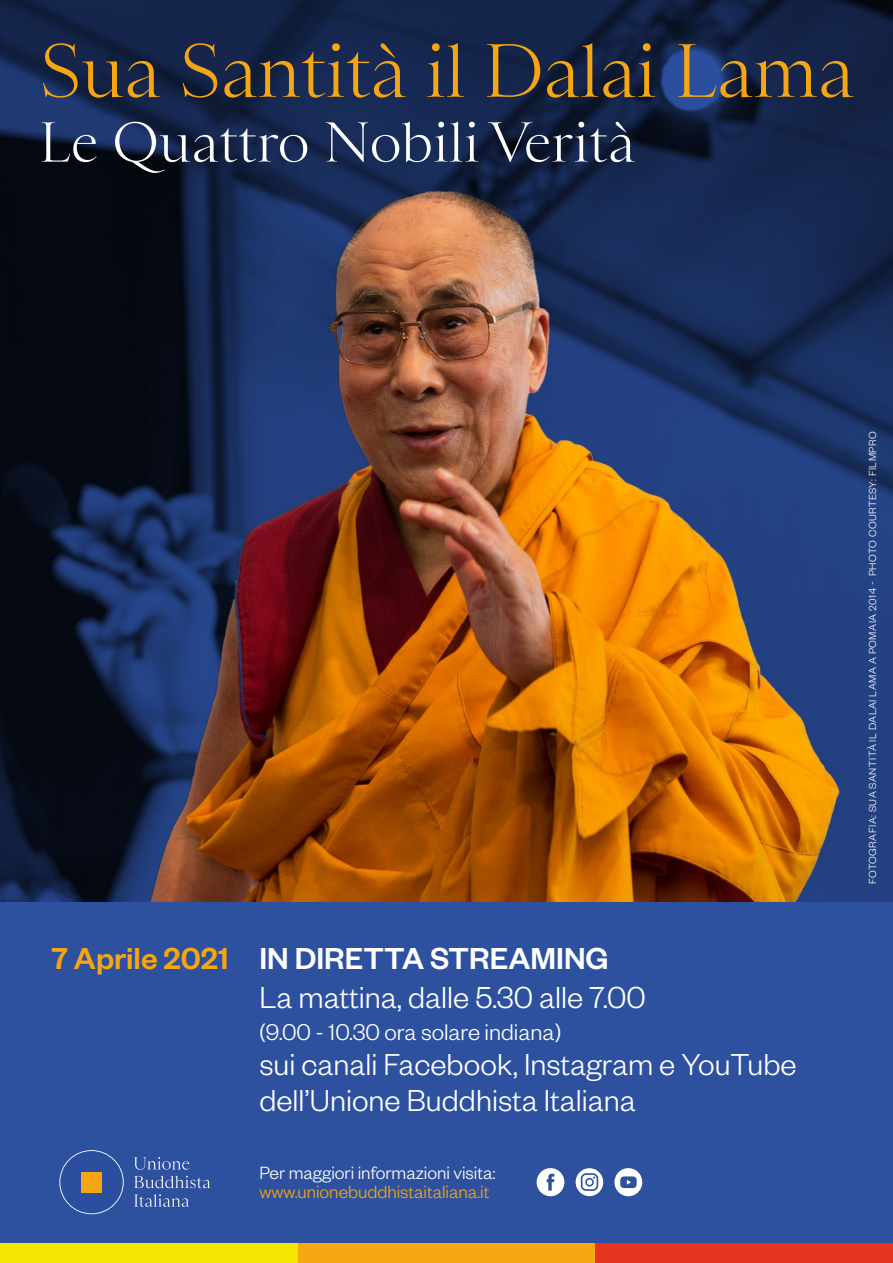
<style>
.page{position:relative;width:893px;height:1263px;background:#fff}
.page>*{position:absolute;margin:0;border:0;box-sizing:border-box;transform-origin:0 0}
.t1{font:300 70.5px "Sainte Colombe";letter-spacing:-.02em;color:#f5a612}
.t2{font:300 52.5px "Sainte Colombe";letter-spacing:-.01em;color:#fff}
.t3{font:300 33.3px/39px "Founders Grotesk";color:#fff}
.t4{font:500 33.3px "Founders Grotesk";color:#f5a612}
.t5{font:300 25.05px "Founders Grotesk";color:#fff}
.t6{font:300 19.5px/19.5px "Founders Grotesk";color:#fff}
.t7{font:300 11.25px "Founders Grotesk";letter-spacing:.04em;color:#fff}
.s1{font-weight:500}
.s2{color:#f5a612}
</style>
<div class="page">
<img style="left:0;top:0;width:893px;height:903px">
<div style="left:0;top:903px;width:893px;height:341px;background:#2d519f"></div>
<svg style="left:537px;top:1168px;width:27px;height:28px"></svg>
<svg style="left:614px;top:1168px;width:28px;height:28px"></svg>
<svg style="left:576px;top:1168px;width:27px;height:28px"></svg>
<svg style="left:134px;top:1157px;width:55px;height:12px"></svg>
<svg style="left:134px;top:1176px;width:76px;height:12px"></svg>
<svg style="left:134px;top:1194px;width:55px;height:13px"></svg>
<svg style="left:59px;top:1150px;width:65px;height:64px"></svg>
<div style="left:60px;top:1151px;width:63px;height:62px;background:#2b4f9e;border-radius:50%"></div>
<div style="left:81px;top:1172px;width:21px;height:20px;background:#f5a612"></div>
<div style="left:298px;top:1244px;width:297px;height:19px;background:#f7a711"></div>
<div style="left:0;top:1244px;width:298px;height:19px;background:#f4e600"></div>
<div style="left:595px;top:1244px;width:298px;height:19px;background:#e6341f"></div>
<p class="t1" style="left:39px;top:20px;width:818px">Sua Santità il Dalai Lama</p>
<p class="t2" style="left:39px;top:104px;width:598px">Le Quattro Nobili Verità</p>
<p class="t4" style="left:51px;top:937px;width:179px">7 Aprile 2021</p>
<p class="t3" style="left:259px;top:937px;width:388px"><span class="s1">IN DIRETTA STREAMING<br></span>La mattina, dalle 5.30 alle 7.00</p>
<p class="t5" style="left:259px;top:1017px;width:303px">(9.00 - 10.30 ora solare indiana)</p>
<p class="t3" style="left:259px;top:1045px;width:539px;line-height:35.5px">sui canali Facebook, Instagram e YouTube dell’Unione Buddhista Italiana</p>
<p class="t6" style="left:259px;top:1161px;width:238px">Per maggiori informazioni visita: <span class="s2">www.unionebuddhistaitaliana.it</span></p>
<p class="t7" style="left:866px;top:884px;width:454px;rotate:-90deg">FOTOGRAFIA: SUA SANTITÀ IL DALAI LAMA A POMAIA 2014 - PHOTO COURTESY: FILMPRO</p>
</div>
